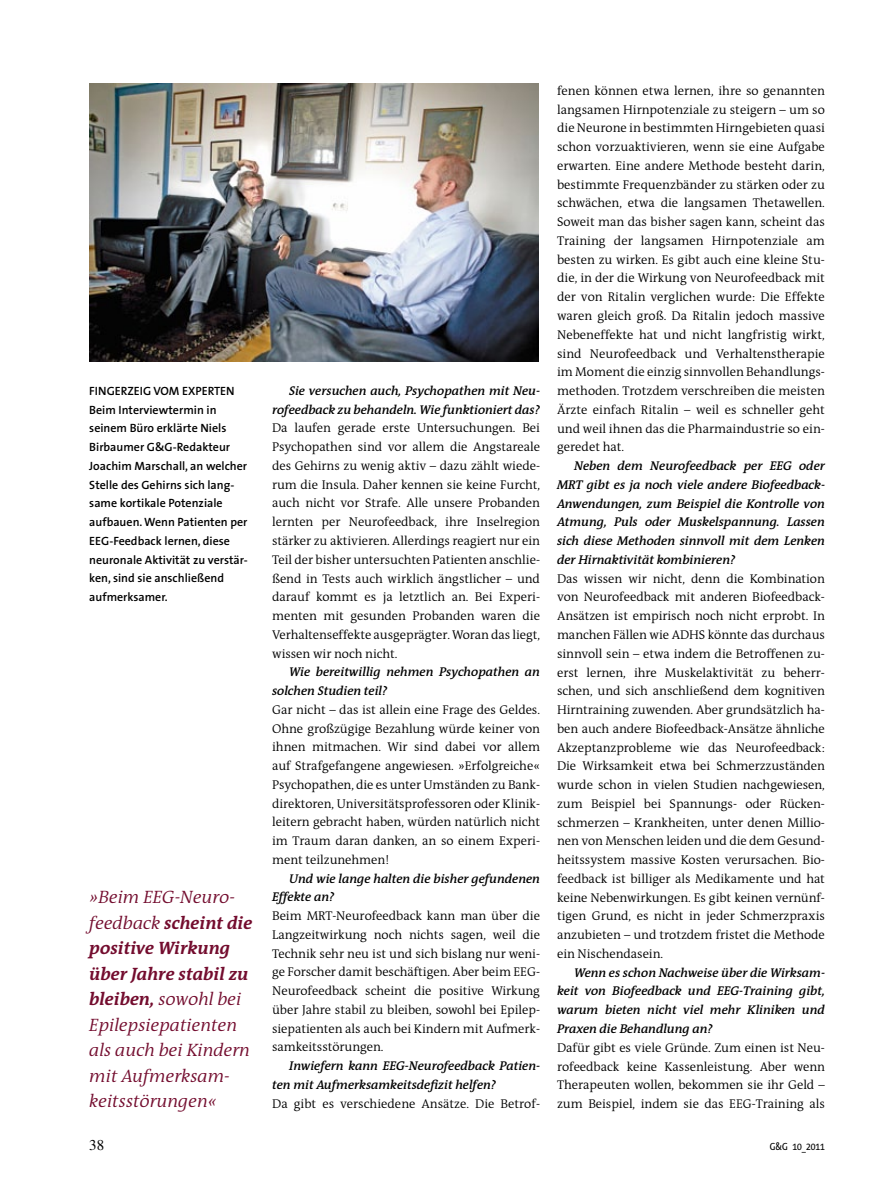
<style>
.page{position:relative;width:893px;height:1191px;background:#fff}
.page>*{position:absolute;margin:0;border:0;box-sizing:border-box;transform-origin:0 0}
.t1{font:italic 300 18px/25.5px "The Antiqua B4 i";color:#730c2e}
.t2{font:italic 700 18px/25.5px "The Antiqua B7 i";color:#730c2e}
.t3{font:15px "Times";color:#000}
.t4{font:300 12.75px/18.8px "The Antiqua B4";letter-spacing:-.005em;color:#000;text-align:justify}
.t5{font:italic 600 12.75px/18.8px "The Antiqua B6 i";letter-spacing:-.005em;color:#000}
.t6{font:600 12px/18.8px "The Sans";color:#000}
.t7{font:10.5px "The Sans Condensed";color:#000}
.s1{font-family:"The Antiqua B4 i";font-weight:300}
.s2{font-family:"The Antiqua B7 i";font-weight:700}
</style>
<div class="page">
<img style="left:89px;top:84px;width:450px;height:277px">
<p class="t6" style="left:89px;top:381px;width:160px">FI NGERZEIG VOM EXPERTEN<br>Beim I nterviewtermin in seinem Büro erklärte Niels<br>Birbaumer G&amp;G-Redakteur<br>Joachim Marschall, an welcher<br>Stelle des Gehirns sich lang&shy;same kortikale Potenziale aufbauen. Wenn Patienten per<br>EEG-Feedback lernen, diese neuronale Aktivität zu verstär&shy;ken, sind sie anschließend aufmerksamer.</p>
<h1 class="t1" style="left:89px;top:885px;width:147px">»Beim EEG-Neuro-</h1>
<h1 class="t2" style="left:89px;top:911px;width:164px"><span class="s1">feedback</span> scheint die positive Wirkung über Jahre stabil zu</h1>
<h1 class="t1" style="left:89px;top:987px;width:162px"><span class="s2">bleiben,</span> sowohl bei<br>Epilepsiepatienten als auch bei Kindern mit Aufmerksam&shy;keitsstörungen«</h1>
<p class="t5" style="left:272px;top:382px;width:269px;text-align:right">Sie versuchen auch, Psychopathen mit Neu&shy;rofeedback zu behandeln. Wie funktioniert das?</p>
<p class="t4" style="left:272px;top:419px;width:269px">Da laufen gerade erste Untersuchungen. Bei Psychopathen sind vor allem die Angstareale des Gehirns zu wenig aktiv – dazu zählt wiede&shy;rum die Insula. Daher kennen sie keine Furcht, auch nicht vor Strafe. Alle unsere Probanden lernten per Neurofeedback, ihre Inselregion stärker zu aktivieren. Allerdings reagiert nur ein Teil der bisher untersuchten Patienten anschlie&shy;ßend in Tests auch wirklich ängstlicher – und darauf kommt es ja letztlich an. Bei Experi&shy;menten mit gesunden Probanden waren die Verhaltenseffekte ausgeprägter. Woran das liegt, wissen wir noch nicht.</p>
<p class="t5" style="left:272px;top:663px;width:269px;text-indent:17px">Wie bereitwillig nehmen Psychopathen an solchen Studien teil?</p>
<p class="t4" style="left:272px;top:700px;width:269px">Gar nicht – das ist allein eine Frage des Geldes.<br>Ohne großzügige Bezahlung würde keiner von ihnen mitmachen. Wir sind dabei vor allem auf Strafgefangene angewiesen. »Erfolgreiche« Psychopathen, die es unter Umständen zu Bank&shy;direktoren, Universitätsprofessoren oder Klinik&shy;leitern gebracht haben, würden natürlich nicht im Traum daran danken, an so einem Experi&shy;ment teilzunehmen!</p>
<p class="t5" style="left:272px;top:869px;width:269px;text-indent:17px">Und wie lange halten die bisher gefundenen<br>Effekte an?</p>
<p class="t4" style="left:272px;top:907px;width:269px">Beim MRT-Neurofeedback kann man über die Langzeitwirkung noch nichts sagen, weil die Technik sehr neu ist und sich bislang nur weni&shy;ge Forscher damit beschäftigen. Aber beim EEG-Neurofeedback scheint die positive Wirkung über Jahre stabil zu bleiben, sowohl bei Epilep&shy;siepatienten als auch bei Kindern mit Aufmerk&shy;samkeitsstörungen.</p>
<p class="t5" style="left:272px;top:1057px;width:268px;text-indent:17px">Inwiefern kann EEG-Neurofeedback Patien&shy;ten mit Aufmerksamkeitsdefizit helfen?</p>
<p class="t4" style="left:272px;top:1094px;width:269px">Da gibt es verschiedene Ansätze. Die Betrof-</p>
<p class="t4" style="left:557px;top:82px;width:269px">fenen können etwa lernen, ihre so genannten langsamen Hirnpotenziale zu steigern – um so die Neurone in bestimmten Hirngebieten quasi schon vorzuaktivieren, wenn sie eine Aufgabe erwarten. Eine andere Methode besteht darin, bestimmte Frequenzbänder zu stärken oder zu schwächen, etwa die langsamen Thetawellen.<br>Soweit man das bisher sagen kann, scheint das Training der langsamen Hirnpotenziale am besten zu wirken. Es gibt auch eine kleine Stu&shy;die, in der die Wirkung von Neurofeedback mit der von Ritalin verglichen wurde: Die Effekte waren gleich groß. Da Ritalin jedoch massive Nebeneffekte hat und nicht langfristig wirkt, sind Neurofeedback und Verhaltenstherapie im Moment die einzig sinnvollen Behandlungs&shy;methoden. Trotzdem verschreiben die meisten Ärzte einfach Ritalin – weil es schneller geht und weil ihnen das die Pharmaindustrie so ein&shy;geredet hat.</p>
<p class="t5" style="left:557px;top:457px;width:269px;text-align:justify;text-indent:17px">Neben dem Neurofeedback per EEG oder MRT gibt es ja noch viele andere Biofeedback-Anwendungen, zum Beispiel die Kontrolle von Atmung, Puls oder Muskelspannung. Lassen sich diese Methoden sinnvoll mit dem Lenken der Hirnaktivität kombinieren?</p>
<p class="t4" style="left:557px;top:569px;width:269px">Das wissen wir nicht, denn die Kombination von Neurofeedback mit anderen Biofeedback-Ansätzen ist empirisch noch nicht erprobt. In manchen Fällen wie ADHS könnte das durchaus sinnvoll sein – etwa indem die Betroffenen zu&shy;erst lernen, ihre Muskelaktivität zu beherr&shy;schen, und sich anschließend dem kognitiven Hirntraining zuwenden. Aber grundsätzlich ha&shy;ben auch andere Biofeedback-Ansätze ähnliche Akzeptanzprobleme wie das Neurofeedback:<br>Die Wirksamkeit etwa bei Schmerzzuständen wurde schon in vielen Studien nachgewiesen, zum Beispiel bei Spannungs- oder Rücken&shy;schmerzen – Krankheiten, unter denen Millio&shy;nen von Menschen leiden und die dem Gesund&shy;heitssystem massive Kosten verursachen. Bio&shy;feedback ist billiger als Medikamente und hat keine Nebenwirkungen. Es gibt keinen vernünf&shy;tigen Grund, es nicht in jeder Schmerzpraxis anzubieten – und trotzdem fristet die Methode ein Nischendasein.</p>
<p class="t5" style="left:557px;top:963px;width:269px;text-align:justify;text-indent:17px">Wenn es schon Nachweise über die Wirksam&shy;keit von Biofeedback und EEG-Training gibt, warum bieten nicht viel mehr Kliniken und Praxen die Behandlung an?</p>
<p class="t4" style="left:557px;top:1038px;width:269px">Dafür gibt es viele Gründe. Zum einen ist Neu&shy;rofeedback keine Kassenleistung. Aber wenn Therapeuten wollen, bekommen sie ihr Geld – zum Beispiel, indem sie das EEG-Training als</p>
<p class="t3" style="left:89px;top:1137px;width:16px">38</p>
<p class="t7" style="left:770px;top:1138px;width:57px">G&amp;G 10_2011</p>
</div>
